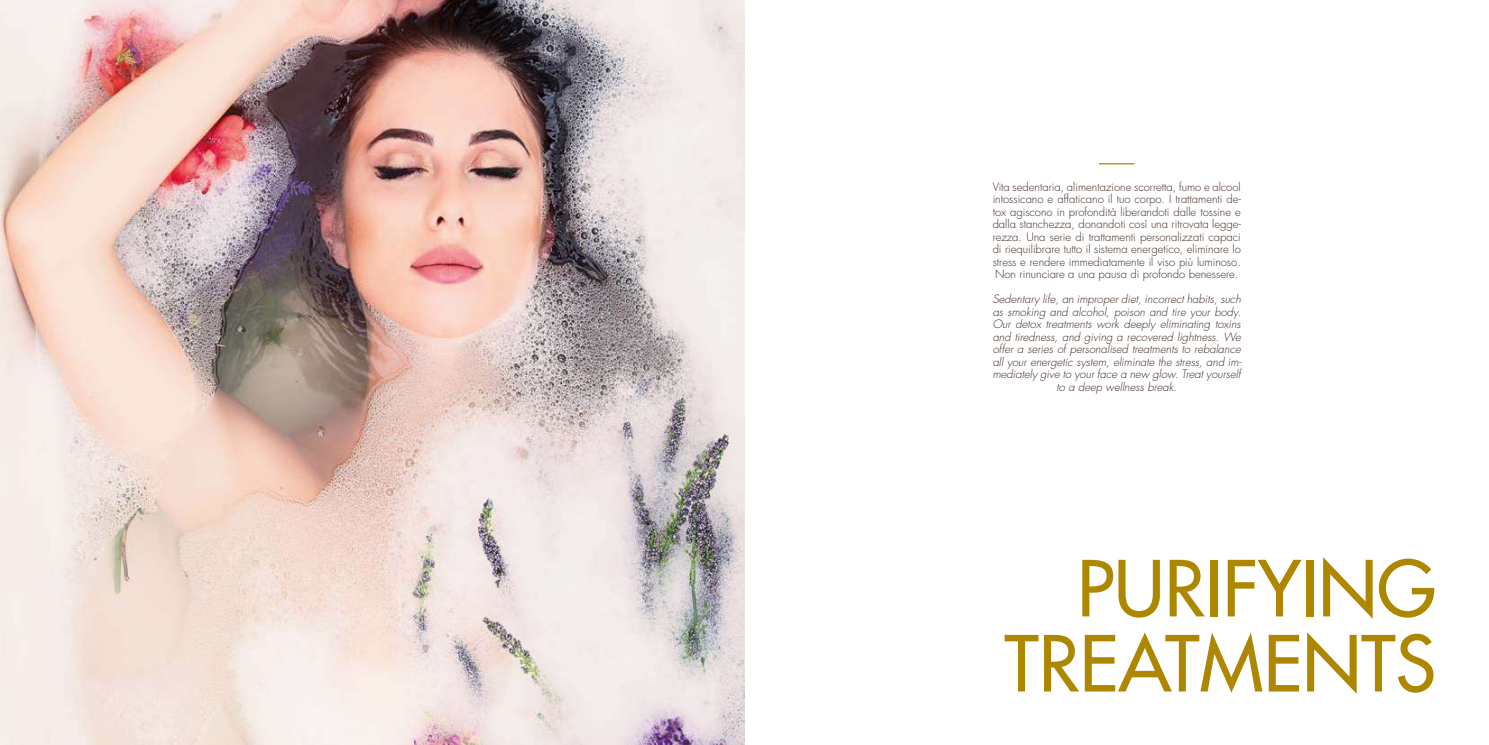
<style>
.page{position:relative;width:1489px;height:745px;background:#fff}
.page>*{position:absolute;margin:0;border:0;box-sizing:border-box;transform-origin:0 0}
.t1{font:75px/75px "Futura";color:#ae8700;text-align:right}
.t2{font:300 11.25px/12.5px "Futura";color:#3f2a22;text-align:justify}
.t3{font:italic 300 11.25px/12.5px "Futura";color:#3f2a22;text-align:center}
</style>
<div class="page">
<img style="left:0;top:0;width:744px;height:744px">
<hr style="left:1098px;top:163px;width:36px;height:1px;background:#ae8700">
<p class="t2" style="left:992px;top:180px;width:250px">Vita sedentaria, alimentazione scorretta, fumo e alcool intossicano e affaticano il tuo corpo. I trattamenti de&shy;tox agiscono in profondità liberandoti dalle tossine e dalla stanchezza, donandoti così una ritrovata legge&shy;rezza. Una serie di trattamenti personalizzati capaci di riequilibrare tutto il sistema energetico, eliminare lo stress e rendere immediatamente il viso più luminoso.<br>Non rinunciare a una pausa di profondo benessere.</p>
<p class="t3" style="left:992px;top:293px;width:250px">Sedentary life, an improper diet, incorrect habits, such as smoking and alcohol, poison and tire your body.<br>Our detox treatments work deeply eliminating toxins and tiredness, and giving a recovered lightness. We offer a series of personalised treatments to rebalance all your energetic system, eliminate the stress, and im&shy;mediately give to your face a new glow. Treat yourself to a deep wellness break.</p>
<h1 class="t1" style="left:1004px;top:551px;width:433px">PURIFYING<br>TREATMENTS</h1>
</div>
